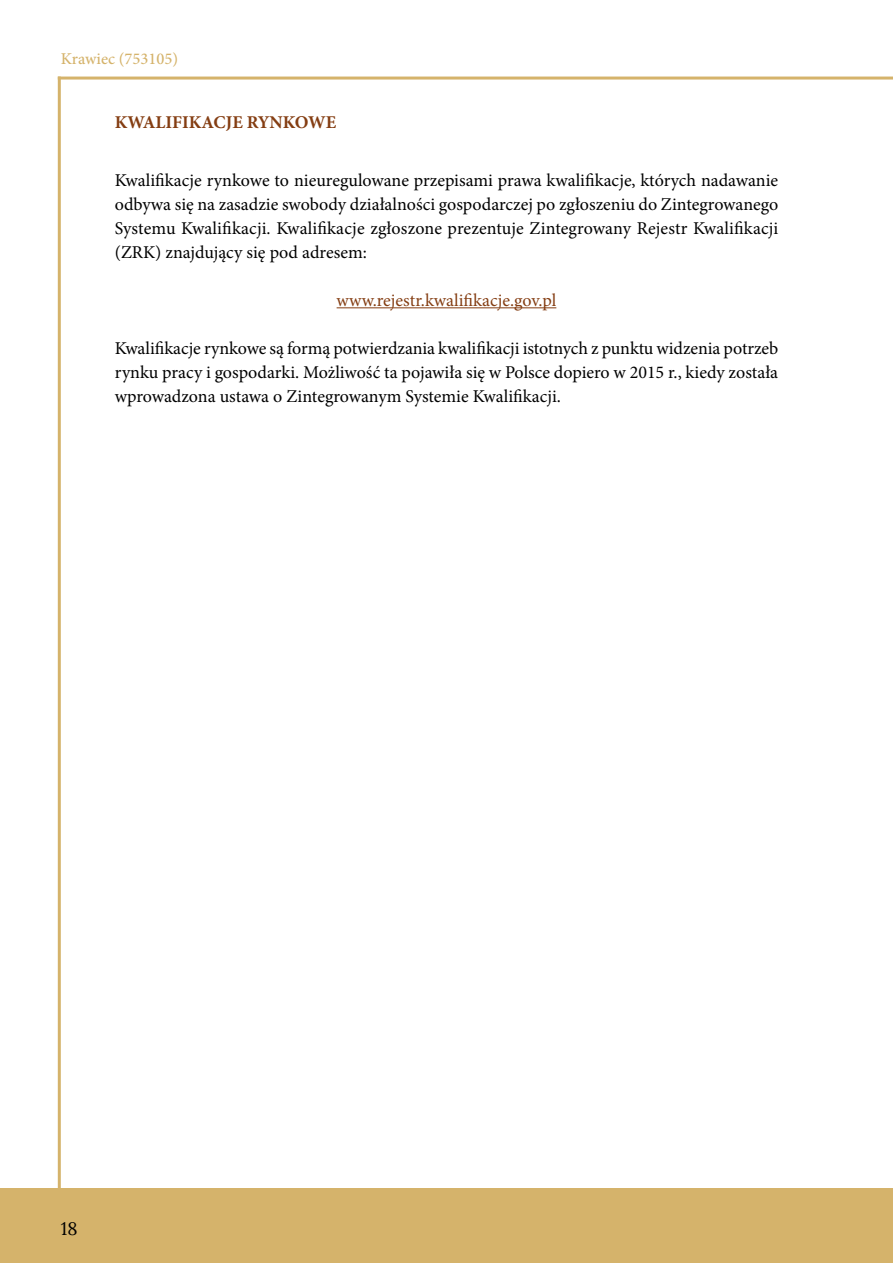
<style>
.page{position:relative;width:893px;height:1263px;background:#fff}
.page>*{position:absolute;margin:0;border:0;box-sizing:border-box;transform-origin:0 0}
.t1{font:18px/24px "Minion Pro";color:#000;text-align:justify}
.t2{font:18px "Minion Pro";color:#843d12}
.t3{font:700 18px "Minion Pro";color:#843d12}
.t4{font:18px "Lora";color:#000}
.t5{font:500 16.5px "Minion Pro";color:#d5b36b}
</style>
<div class="page">
<div style="left:0;top:1188px;width:893px;height:75px;background:#d5b36b"></div>
<hr style="left:58px;top:77px;width:3px;height:1113px;background:#d5b36b">
<hr style="left:58px;top:77px;width:835px;height:3px;background:#d5b36b">
<hr style="left:337px;top:307px;width:219px;height:1px;background:#843d12">
<p class="t5" style="left:61px;top:48px;width:119px">Krawiec (753105)</p>
<p class="t3" style="left:115px;top:109px;width:223px">KWALIFIKACJE RYNKOWE</p>
<p class="t1" style="left:115px;top:168px;width:665px">Kwalifikacje rynkowe to nieuregulowane przepisami prawa kwalifikacje, których nadawanie odbywa się na zasadzie swobody działalności gospodarczej po zgłoszeniu do Zintegrowanego Systemu Kwalifikacji. Kwalifikacje zgłoszone prezentuje Zintegrowany Rejestr Kwalifikacji (ZRK) znajdujący się pod adresem:</p>
<p class="t2" style="left:337px;top:288px;width:221px">www.rejestr.kwalifikacje.gov.pl</p>
<p class="t1" style="left:115px;top:336px;width:665px">Kwalifikacje rynkowe są formą potwierdzania kwalifikacji istotnych z punktu widzenia potrzeb rynku pracy i gospodarki. Możliwość ta pojawiła się w Polsce dopiero w 2015 r., kiedy została wprowadzona ustawa o Zintegrowanym Systemie Kwalifikacji.</p>
<p class="t4" style="left:61px;top:1215px;width:18px">18</p>
</div>
